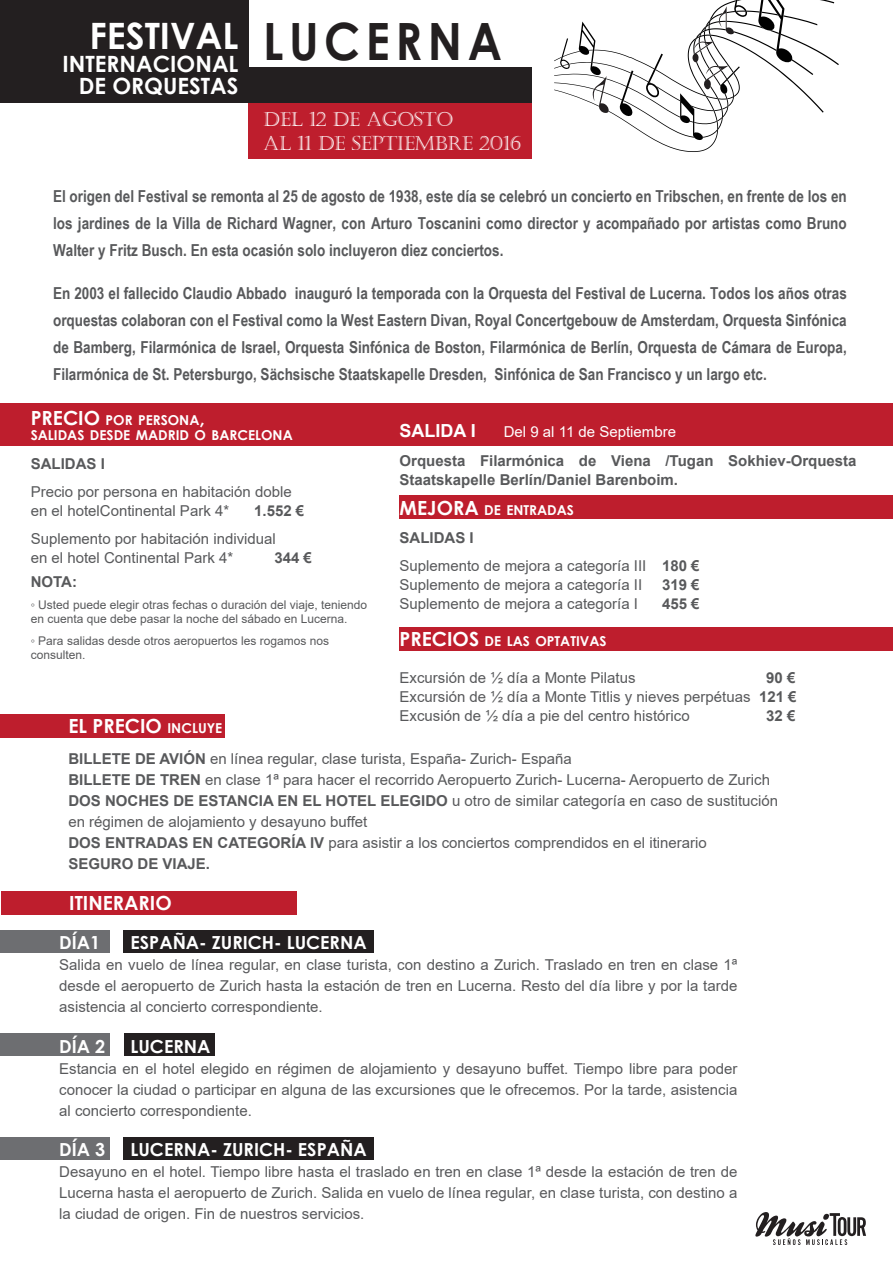
<style>
.page{position:relative;width:893px;height:1263px;background:#fff}
.page>*{position:absolute;margin:0;border:0;box-sizing:border-box;transform-origin:0 0}
.t1{font:700 51.45px "Century Gothic";letter-spacing:.12em;color:#231f20;scale:.9 1}
.t2{font:700 36.3px "Century Gothic";color:#fff}
.t3{font:700 22.5px/22.5px "Century Gothic";color:#fff;text-align:right}
.t4{font:19.65px/23.5px "Castellar";letter-spacing:-.025em;color:#fff}
.t5{font:700 19.5px "Century Gothic";color:#fff}
.t6{font:700 18px "Century Gothic";color:#fff}
.t7{font:700 18px "Arial";color:#fff}
.t8{font:700 16.5px/27px "Arial Narrow";color:#58595b;text-align:justify}
.t9{font:15px/21px "Arial";color:#58595b;text-align:justify}
.t10{font:700 15px/19px "Arial";color:#58595b}
.t11{font:15px "Arial";color:#fff}
.t12{font:700 13.65px/15px "Century Gothic";color:#fff}
.t13{font:12px/13.5px "Arial";color:#58595b}
.s1{font-size:19.5px}
.s2{font-weight:700}
.s3{font-size:13.65px}
</style>
<div class="page">
<div style="left:124px;top:930px;width:250px;height:23px;background:#231f20"></div>
<div style="left:0;top:930px;width:109px;height:23px;background:#6d6e71"></div>
<div style="left:124px;top:1033px;width:90px;height:23px;background:#231f20"></div>
<div style="left:0;top:1033px;width:109px;height:23px;background:#6d6e71"></div>
<div style="left:124px;top:1137px;width:250px;height:22px;background:#231f20"></div>
<div style="left:0;top:1137px;width:109px;height:22px;background:#6d6e71"></div>
<svg style="left:554px;top:0;width:285px;height:152px"></svg>
<div style="left:0;top:0;width:248px;height:103px;background:#231f20"></div>
<div style="left:248px;top:103px;width:283px;height:56px;background:#be1e2d"></div>
<div style="left:243px;top:67px;width:288px;height:36px;background:#231f20"></div>
<svg style="left:755px;top:1212px;width:111px;height:33px"></svg>
<div style="left:0;top:714px;width:225px;height:23px;background:#be1e2d"></div>
<div style="left:0;top:403px;width:893px;height:42px;background:#be1e2d"></div>
<div style="left:1px;top:891px;width:295px;height:23px;background:#be1e2d"></div>
<div style="left:400px;top:496px;width:493px;height:23px;background:#be1e2d"></div>
<div style="left:400px;top:627px;width:493px;height:23px;background:#be1e2d"></div>
<h2 class="t2" style="left:89px;top:8px;width:151px">FESTIVAL</h2>
<h3 class="t3" style="left:63px;top:51px;width:177px">INTERNACIONAL<br>DE ORQUESTAS</h3>
<h1 class="t1" style="left:263px;top:3px;width:267px">LUCERNA</h1>
<h3 class="t4" style="left:263px;top:108px;width:259px">DEL 12 DE AGOSTO<br>AL 11 DE SEPTIEMBRE 2016</h3>
<p class="t8" style="left:53px;top:182px;width:795px">El origen del Festival se remonta al 25 de agosto de 1938, este día se celebró un concierto en Tribschen, en frente de los en los jardines de la Villa de Richard Wagner, con Arturo Toscanini como director y acompañado por artistas como Bruno Walter y Fritz Busch. En esta ocasión solo incluyeron diez conciertos.</p>
<p class="t8" style="left:53px;top:279px;width:795px">En 2003 el fallecido Claudio Abbado inauguró la temporada con la Orquesta del Festival de Lucerna. Todos los años otras orquestas colaboran con el Festival como la West Eastern Divan, Royal Concertgebouw de Amsterdam, Orquesta Sinfónica de Bamberg, Filarmónica de Israel, Orquesta Sinfónica de Boston, Filarmónica de Berlín, Orquesta de Cámara de Europa, Filarmónica de St. Petersburgo, Sächsische Staatskapelle Dresden, Sinfónica de San Francisco y un largo etc.</p>
<p class="t12" style="left:31px;top:412px;width:264px"><span class="s1">PRECIO</span> POR PERSONA<span class="s1">,<br></span>SALIDAS DESDE MADRID O BARCELONA</p>
<p class="t10" style="left:31px;top:454px;width:76px">SALIDAS I</p>
<p class="t9" style="left:31px;top:482px;width:262px;line-height:19px">Precio por persona en habitación doble en el hotelContinental Park 4*</p>
<p class="t7" style="left:400px;top:418px;width:78px">SALIDA I</p>
<p class="t11" style="left:504px;top:421px;width:174px">Del 9 al 11 de Septiembre</p>
<p class="t10" style="left:400px;top:451px;width:458px">Orquesta Filarmónica de Viena /Tugan Sokhiev-Orquesta<br>Staatskapelle Berlín/Daniel Barenboim.</p>
<p class="t12" style="left:400px;top:501px;width:176px"><span class="s1">MEJORA</span> DE ENTRADAS</p>
<p class="t9" style="left:400px;top:523px;width:301px;line-height:28px"><span class="s2">SALIDAS I<br></span>Suplemento de mejora a categoría III <span class="s2">180 €</span></p>
<p class="t9" style="left:400px;top:574px;width:244px">Suplemento de mejora a categoría II</p>
<p class="t10" style="left:662px;top:575px;width:39px">319 €</p>
<p class="t9" style="left:400px;top:593px;width:240px">Suplemento de mejora a categoría I</p>
<p class="t10" style="left:662px;top:594px;width:39px">455 €</p>
<p class="t12" style="left:400px;top:633px;width:209px"><span class="s1">PRECIOS</span> DE LAS OPTATIVAS</p>
<p class="t9" style="left:400px;top:667px;width:237px">Excursión de ½ día a Monte Pilatus</p>
<p class="t10" style="left:254px;top:501px;width:52px">1.552 €</p>
<p class="t9" style="left:31px;top:529px;width:247px;line-height:19px">Suplemento por habitación individual en el hotel Continental Park 4*</p>
<p class="t10" style="left:274px;top:548px;width:39px">344 €</p>
<p class="t10" style="left:31px;top:572px;width:48px">NOTA:</p>
<p class="t13" style="left:31px;top:598px;width:338px">◦ Usted puede elegir otras fechas o duración del viaje, teniendo en cuenta que debe pasar la noche del sábado en Lucerna.</p>
<p class="t13" style="left:31px;top:634px;width:300px">◦ Para salidas desde otros aeropuertos les rogamos nos consulten.</p>
<p class="t9" style="left:400px;top:668px;width:398px;line-height:19px;text-indent:367px"><span class="s2">90 € </span>Excursión de ½ día a Monte Titlis y nieves perpétuas <span class="s2">121 € </span>Excusión de ½ día a pie del centro histórico</p>
<p class="t10" style="left:766px;top:706px;width:31px">32 €</p>
<h3 class="t5" style="left:68px;top:711px;width:155px">EL PRECIO <span class="s3">INCLUYE</span></h3>
<p class="t9" style="left:68px;top:748px;width:711px;text-align:left"><span class="s2">BILLETE DE AVIÓN</span> en línea regular, clase turista, España- Zurich- España<br><span class="s2">BILLETE DE TREN</span> en clase 1ª para hacer el recorrido Aeropuerto Zurich- Lucerna- Aeropuerto de Zurich <span class="s2">DOS NOCHES DE ESTANCIA EN EL HOTEL ELEGIDO</span> u otro de similar categoría en caso de sustitución en régimen de alojamiento y desayuno buffet<br><span class="s2">DOS ENTRADAS EN CATEGORÍA IV</span> para asistir a los conciertos comprendidos en el itinerario<br><span class="s2">SEGURO DE VIAJE.</span></p>
<h3 class="t5" style="left:69px;top:888px;width:104px">ITINERARIO</h3>
<p class="t6" style="left:59px;top:929px;width:43px">DÍA1</p>
<p class="t6" style="left:131px;top:929px;width:238px">ESPAÑA- ZURICH- LUCERNA</p>
<p class="t9" style="left:59px;top:954px;width:680px">Salida en vuelo de línea regular, en clase turista, con destino a Zurich. Traslado en tren en clase 1ª desde el aeropuerto de Zurich hasta la estación de tren en Lucerna. Resto del día libre y por la tarde asistencia al concierto correspondiente.</p>
<p class="t6" style="left:59px;top:1032px;width:48px">DÍA 2</p>
<p class="t6" style="left:131px;top:1032px;width:81px">LUCERNA</p>
<p class="t9" style="left:59px;top:1058px;width:680px">Estancia en el hotel elegido en régimen de alojamiento y desayuno buffet. Tiempo libre para poder conocer la ciudad o participar en alguna de las excursiones que le ofrecemos. Por la tarde, asistencia al concierto correspondiente.</p>
<p class="t6" style="left:59px;top:1136px;width:48px">DÍA 3</p>
<p class="t6" style="left:131px;top:1136px;width:238px">LUCERNA- ZURICH- ESPAÑA</p>
<p class="t9" style="left:59px;top:1161px;width:680px">Desayuno en el hotel. Tiempo libre hasta el traslado en tren en clase 1ª desde la estación de tren de Lucerna hasta el aeropuerto de Zurich. Salida en vuelo de línea regular, en clase turista, con destino a la ciudad de origen. Fin de nuestros servicios.</p>
</div>
